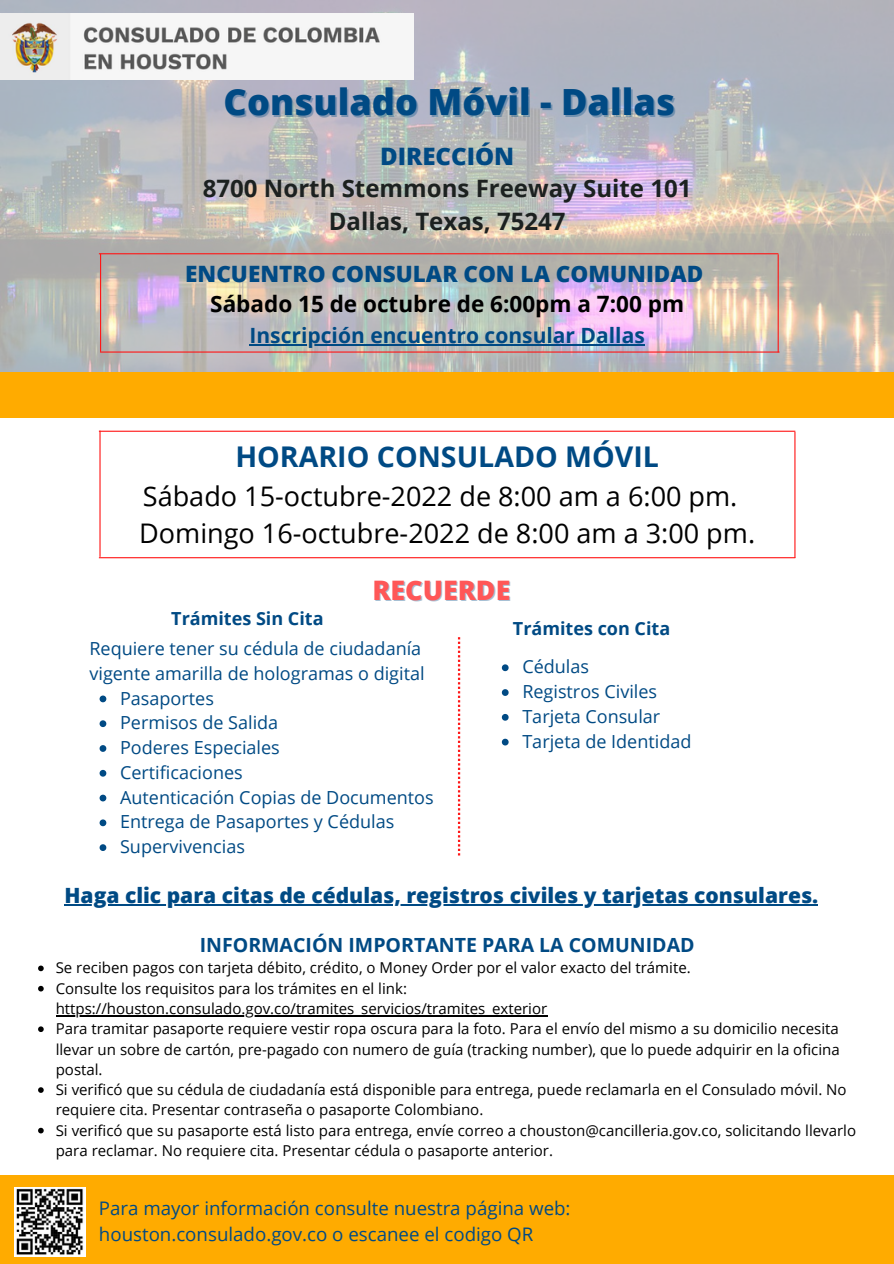
<style>
.page{position:relative;width:894px;height:1264px;background:#fff}
.page>*{position:absolute;margin:0;border:0;box-sizing:border-box;transform-origin:0 0}
.t1{font:800 36.15px "Open Sans";color:#004a84}
.t2{font:700 28.5px "Open Sans";color:#004a84}
.t3{font:27px/37.2px "Open Sans";color:#000}
.t4{font:800 26.85px "Open Sans";color:#ff5757}
.t5{font:700 24px/32.7px "Open Sans";color:#1c2120;text-align:center}
.t6{font:800 24px "Open Sans";color:#004a84}
.t7{font:700 22.5px "Open Sans";color:#000}
.t8{font:800 22.5px "Open Sans";color:#004a84}
.t9{font:800 21px "Open Sans";color:#004a84}
.t10{font:700 21px "Open Sans";color:#004a84}
.t11{font:700 19.5px "Open Sans";color:#004a84}
.t12{font:18.75px/26px "Open Sans";color:#004a84}
.t13{font:18px/24.8px "Open Sans";color:#004a84}
.t14{font:700 18px "Open Sans";color:#004a84}
.t15{font:15px/20.2px "Open Sans";color:#000}
</style>
<div class="page">
<svg style="left:458px;top:637px;width:2px;height:218px"></svg>
<div style="left:0;top:1175px;width:893px;height:88px;background:#ffab00"></div>
<img style="left:15px;top:1187px;width:71px;height:69px">
<img style="left:0;top:0;width:893px;height:373px">
<hr style="left:99px;top:253px;width:679px;height:1px;background:#ff1616">
<hr style="left:100px;top:254px;width:1px;height:98px;background:#ff1616">
<hr style="left:100px;top:351px;width:679px;height:1px;background:#ff1616">
<hr style="left:777px;top:254px;width:1px;height:98px;background:#ff1616">
<div style="left:0;top:373px;width:893px;height:45px;background:#ffab00"></div>
<hr style="left:99px;top:557px;width:696px;height:1px;background:#ff1616">
<hr style="left:99px;top:430px;width:696px;height:2px;background:#ff1616">
<hr style="left:99px;top:430px;width:1px;height:127px;background:#ff1616">
<hr style="left:794px;top:432px;width:1px;height:126px;background:#ff1616">
<img style="left:0;top:13px;width:413px;height:67px">
<svg style="left:501px;top:664px;width:7px;height:7px"></svg>
<svg style="left:501px;top:689px;width:7px;height:7px"></svg>
<svg style="left:501px;top:714px;width:7px;height:6px"></svg>
<svg style="left:501px;top:738px;width:7px;height:7px"></svg>
<svg style="left:99px;top:695px;width:7px;height:7px"></svg>
<svg style="left:99px;top:720px;width:7px;height:7px"></svg>
<svg style="left:99px;top:745px;width:7px;height:7px"></svg>
<svg style="left:99px;top:770px;width:7px;height:6px"></svg>
<svg style="left:99px;top:794px;width:7px;height:7px"></svg>
<svg style="left:99px;top:819px;width:7px;height:7px"></svg>
<svg style="left:99px;top:844px;width:7px;height:7px"></svg>
<hr style="left:249px;top:344px;width:395px;height:1px;background:#004a84">
<hr style="left:64px;top:904px;width:754px;height:1px;background:#004a84">
<svg style="left:38px;top:965px;width:6px;height:6px"></svg>
<svg style="left:38px;top:985px;width:6px;height:6px"></svg>
<hr style="left:56px;top:1015px;width:491px;height:1px;background:#000">
<svg style="left:38px;top:1026px;width:6px;height:6px"></svg>
<svg style="left:38px;top:1087px;width:6px;height:5px"></svg>
<svg style="left:38px;top:1127px;width:6px;height:6px"></svg>
<h1 class="t1" style="left:223px;top:76px;width:453px">Consulado Móvil - Dallas</h1>
<h3 class="t6" style="left:380px;top:139px;width:136px">DIRECCIÓN</h3>
<h3 class="t5" style="left:203px;top:172px;width:490px">8700 North Stemmons Freeway Suite 101<br>Dallas, Texas, 75247</h3>
<h3 class="t8" style="left:185px;top:257px;width:519px">ENCUENTRO CONSULAR CON LA COMUNIDAD</h3>
<h3 class="t7" style="left:210px;top:288px;width:475px">Sábado 15 de octubre de 6:00pm a 7:00 pm</h3>
<h3 class="t10" style="left:249px;top:320px;width:397px">Inscripción encuentro consular Dallas</h3>
<h2 class="t2" style="left:235px;top:437px;width:425px">HORARIO CONSULADO MÓVIL</h2>
<h3 class="t3" style="left:139px;top:476px;width:617px">Sábado 15-octubre-2022 de 8:00 am a 6:00 pm.<br>Domingo 16-octubre-2022 de 8:00 am a 3:00 pm.</h3>
<h3 class="t4" style="left:372px;top:571px;width:139px">RECUERDE</h3>
<p class="t14" style="left:171px;top:605px;width:154px">Trámites Sin Cita</p>
<p class="t13" style="left:89px;top:635px;width:336px">Requiere tener su cédula de ciudadanía vigente amarilla de hologramas o digital</p>
<p class="t13" style="left:120px;top:685px;width:315px">Pasaportes<br>Permisos de Salida<br>Poderes Especiales<br>Certificaciones<br>Autenticación Copias de Documentos<br>Entrega de Pasaportes y Cédulas<br>Supervivencias</p>
<p class="t14" style="left:512px;top:616px;width:159px">Trámites con Cita</p>
<p class="t13" style="left:522px;top:654px;width:170px">Cédulas<br>Registros Civiles<br>Tarjeta Consular<br>Tarjeta de Identidad</p>
<h3 class="t9" style="left:64px;top:881px;width:755px">Haga clic para citas de cédulas, registros civiles y tarjetas consulares.</h3>
<h3 class="t11" style="left:200px;top:931px;width:496px">INFORMACIÓN IMPORTANTE PARA LA COMUNIDAD</h3>
<p class="t15" style="left:56px;top:957px;width:801px">Se reciben pagos con tarjeta débito, crédito, o Money Order por el valor exacto del trámite.<br>Consulte los requisitos para los trámites en el link: https://houston.consulado.gov.co/tramites_servicios/tramites_exterior<br>Para tramitar pasaporte requiere vestir ropa oscura para la foto. Para el envío del mismo a su domicilio necesita llevar un sobre de cartón, pre-pagado con numero de guía (tracking number), que lo puede adquirir en la oficina postal.<br>Si verificó que su cédula de ciudadanía está disponible para entrega, puede reclamarla en el Consulado móvil. No requiere cita. Presentar contraseña o pasaporte Colombiano.<br>Si verificó que su pasaporte está listo para entrega, envíe correo a chouston@cancilleria.gov.co, solicitando llevarlo para reclamar. No requiere cita. Presentar cédula o pasaporte anterior.</p>
<p class="t12" style="left:99px;top:1194px;width:473px">Para mayor información consulte nuestra página web: houston.consulado.gov.co o escanee el codigo QR</p>
</div>
